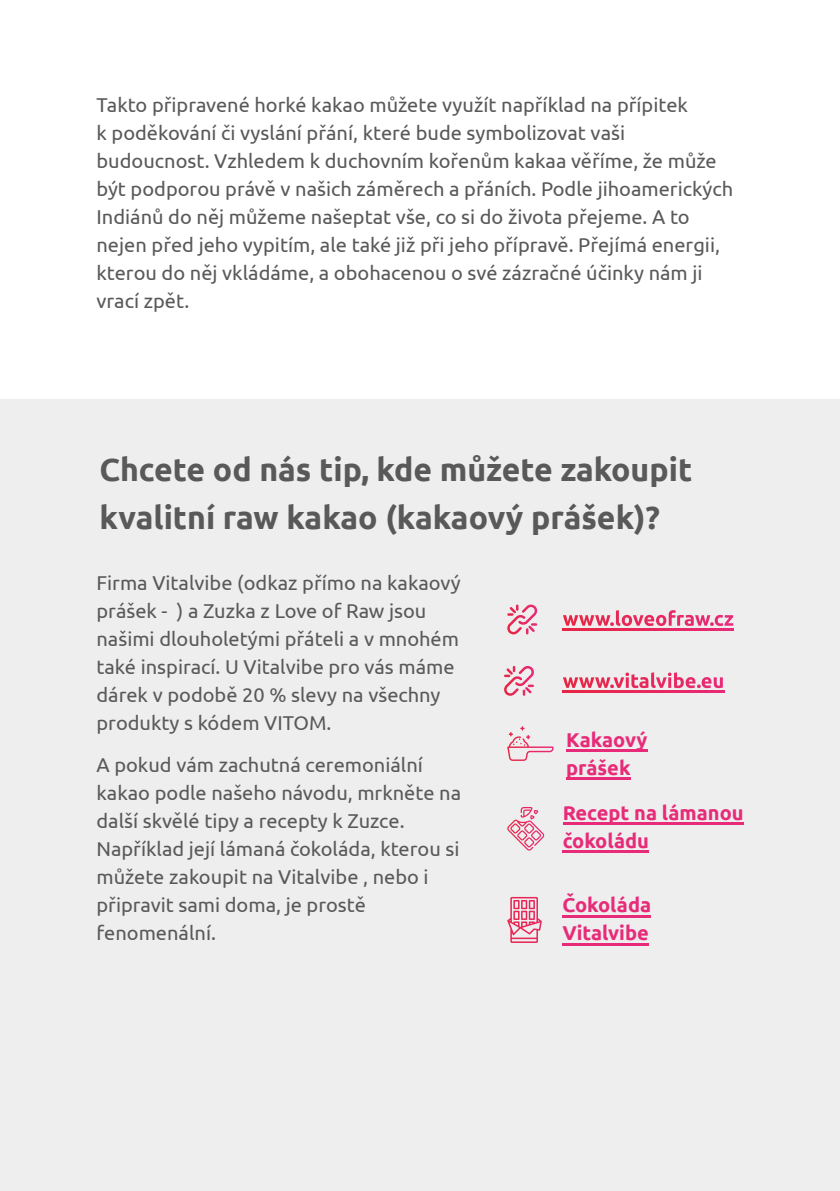
<style>
.page{position:relative;width:840px;height:1191px;background:#fff}
.page>*{position:absolute;margin:0;border:0;box-sizing:border-box;transform-origin:0 0}
.t1{font:700 32px/48px "Ubuntu";color:#585958}
.t2{font:20px/28px "Ubuntu";color:#585958}
.t3{font:700 20px/28px "Ubuntu";color:#e72b78}
</style>
<div class="page">
<div style="left:0;top:399px;width:839px;height:792px;background:#eee"></div>
<svg style="left:563px;top:610px;width:169px;height:16px"></svg>
<svg style="left:562px;top:628px;width:171px;height:2px"></svg>
<svg style="left:507px;top:604px;width:30px;height:31px"></svg>
<svg style="left:563px;top:672px;width:159px;height:16px"></svg>
<svg style="left:562px;top:690px;width:161px;height:2px"></svg>
<svg style="left:504px;top:666px;width:30px;height:30px"></svg>
<hr style="left:566px;top:749px;width:81px;height:3px;background:#e72b78">
<hr style="left:566px;top:777px;width:64px;height:3px;background:#e72b78">
<svg style="left:507px;top:726px;width:46px;height:35px"></svg>
<svg style="left:507px;top:810px;width:37px;height:40px"></svg>
<hr style="left:562px;top:822px;width:181px;height:3px;background:#e72b78">
<hr style="left:562px;top:850px;width:86px;height:3px;background:#e72b78">
<svg style="left:507px;top:897px;width:34px;height:46px"></svg>
<hr style="left:562px;top:915px;width:88px;height:2px;background:#e72b78">
<hr style="left:562px;top:943px;width:86px;height:2px;background:#e72b78">
<p class="t2" style="left:96px;top:92px;width:638px">Takto připravené horké kakao můžete využít například na přípitek<br>k poděkování či vyslání přání, které bude symbolizovat vaši budoucnost. Vzhledem k duchovním kořenům kakaa věříme, že může být podporou právě v našich záměrech a přáních. Podle jihoamerických Indiánů do něj můžeme našeptat vše, co si do života přejeme. A to nejen před jeho vypitím, ale také již při jeho přípravě. Přejímá energii, kterou do něj vkládáme, a obohacenou o své zázračné účinky nám ji vrací zpět.</p>
<h1 class="t1" style="left:99px;top:447px;width:594px">Chcete od nás tip, kde můžete zakoupit kvalitní raw kakao (kakaový prášek)?</h1>
<p class="t2" style="left:96px;top:570px;width:365px">Firma Vitalvibe (odkaz přímo na kakaový prášek - ) a Zuzka z Love of Raw jsou našimi dlouholetými přáteli a v mnohém také inspirací. U Vitalvibe pro vás máme dárek v podobě 20 % slevy na všechny produkty s kódem VITOM.</p>
<p class="t2" style="left:96px;top:752px;width:366px">A pokud vám zachutná ceremoniální kakao podle našeho návodu, mrkněte na další skvělé tipy a recepty k Zuzce.<br>Například její lámaná čokoláda, kterou si můžete zakoupit na Vitalvibe , nebo i připravit sami doma, je prostě fenomenální.</p>
<p class="t3" style="left:566px;top:727px;width:83px">Kakaový prášek</p>
<p class="t3" style="left:562px;top:800px;width:182px">Recept na lámanou čokoládu</p>
<p class="t3" style="left:562px;top:892px;width:90px">Čokoláda<br>Vitalvibe</p>
</div>
